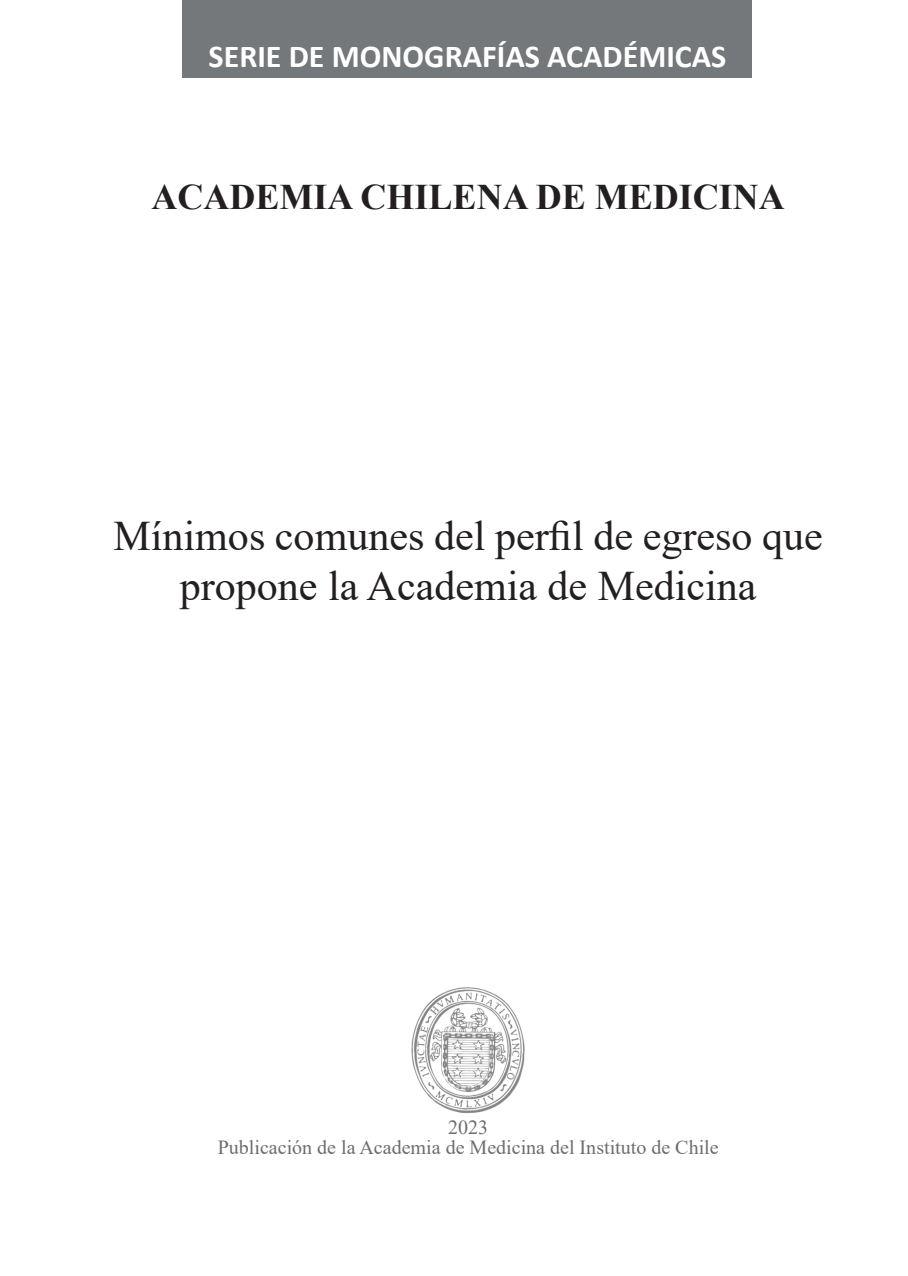
<style>
.page{position:relative;width:908px;height:1276px;background:#fff}
.page>*{position:absolute;margin:0;border:0;box-sizing:border-box;transform-origin:0 0}
.t1{font:42px/50.4px "Times New Roman";color:#231f20;text-align:center}
.t2{font:700 36px "Times New Roman";color:#231f20}
.t3{font:700 32px "Calibri";color:#fff}
.t4{font:20px "Times New Roman";color:#6c6d70}
</style>
<div class="page">
<img style="left:411px;top:987px;width:114px;height:126px">
<div style="left:182px;top:0;width:570px;height:78px;background:#74787a"></div>
<p class="t3" style="left:208px;top:33px;width:519px">SERIE DE MONOGRAFÍAS ACADÉMICAS</p>
<p class="t2" style="left:151px;top:171px;width:635px">ACADEMIA CHILENA DE MEDICINA</p>
<p class="t1" style="left:113px;top:509px;width:710px">Mínimos comunes del perfil de egreso que propone la Academia de Medicina</p>
<p class="t4" style="left:448px;top:1113px;width:41px">2023</p>
<p class="t4" style="left:218px;top:1133px;width:502px">Publicación de la Academia de Medicina del Instituto de Chile</p>
</div>
